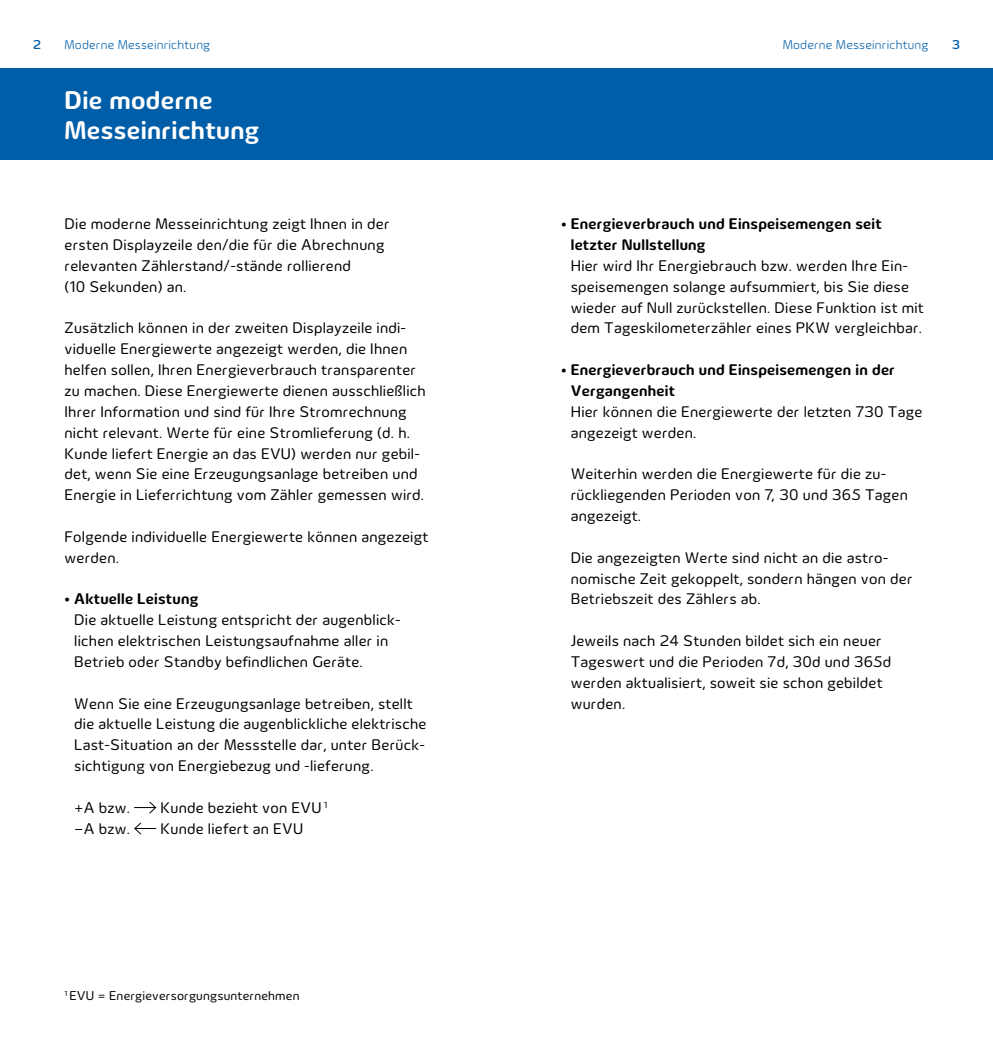
<style>
.page{position:relative;width:993px;height:1042px;background:#fff}
.page>*{position:absolute;margin:0;border:0;box-sizing:border-box;transform-origin:0 0}
.t1{font:700 26.25px/29.8px "Innogy";letter-spacing:.015em;color:#fff}
.t2{font:15.75px/20.8px "Innogy";letter-spacing:.015em;color:#000}
.t3{font:700 15.75px/20.8px "Innogy";letter-spacing:.015em;color:#000}
.t4{font:300 13.12px "Innogy";letter-spacing:.015em;color:#005ea8}
.t5{font:13.12px "Innogy";letter-spacing:.015em;color:#000}
.t6{font:500 13.12px "Innogy";color:#005ea8}
</style>
<div class="page">
<div style="left:0;top:69px;width:496px;height:91px;background:#005ea8"></div>
<div style="left:496px;top:69px;width:496px;height:91px;background:#005ea8"></div>
<svg style="left:134px;top:801px;width:23px;height:13px"></svg>
<svg style="left:134px;top:822px;width:22px;height:13px"></svg>
<p class="t6" style="left:33px;top:37px;width:9px">2</p>
<p class="t4" style="left:64px;top:37px;width:147px">Moderne Messeinrichtung</p>
<p class="t4" style="left:782px;top:37px;width:147px">Moderne Messeinrichtung</p>
<p class="t6" style="left:951px;top:37px;width:9px">3</p>
<h1 class="t1" style="left:64px;top:85px;width:196px">Die moderne<br>Messeinrichtung</h1>
<p class="t2" style="left:64px;top:214px;width:326px">Die moderne Messeinrichtung zeigt Ihnen in der ersten Displayzeile den/die für die Abrechnung relevanten Zählerstand/-stände rollierend<br>(10 Sekunden) an.</p>
<p class="t2" style="left:64px;top:318px;width:362px">Zusätzlich können in der zweiten Displayzeile indi&shy;viduelle Energiewerte angezeigt werden, die Ihnen helfen sollen, Ihren Energieverbrauch transparenter zu machen. Diese Energiewerte dienen ausschließlich Ihrer Information und sind für Ihre Stromrechnung nicht relevant. Werte für eine Stromlieferung (d. h.<br>Kunde liefert Energie an das EVU) werden nur gebil&shy;det, wenn Sie eine Erzeugungsanlage betreiben und Energie in Lieferrichtung vom Zähler gemessen wird.</p>
<p class="t2" style="left:64px;top:526px;width:365px">Folgende individuelle Energiewerte können angezeigt werden.</p>
<p class="t3" style="left:64px;top:588px;width:135px">• Aktuelle Leistung</p>
<p class="t2" style="left:74px;top:609px;width:328px">Die aktuelle Leistung entspricht der augenblick&shy;lichen elektrischen Leistungsaufnahme aller in<br>Betrieb oder Standby befindlichen Geräte.</p>
<p class="t2" style="left:74px;top:693px;width:353px">Wenn Sie eine Erzeugungsanlage betreiben, stellt die aktuelle Leistung die augenblickliche elektrische Last-Situation an der Messstelle dar, unter Berück&shy;sichtigung von Energiebezug und -lieferung.</p>
<p class="t2" style="left:74px;top:797px;width:57px">+A bzw.</p>
<p class="t2" style="left:160px;top:797px;width:168px">Kunde bezieht von EVU <sup>1</sup></p>
<p class="t2" style="left:74px;top:818px;width:57px">−A bzw.</p>
<p class="t2" style="left:160px;top:818px;width:144px">Kunde liefert an EVU</p>
<p class="t5" style="left:64px;top:988px;width:236px"><sup>1</sup> EVU = Energieversorgungsunternehmen</p>
<p class="t3" style="left:570px;top:213px;width:312px;text-indent:-10px">• Energieverbrauch und Einspeisemengen seit letzter Nullstellung</p>
<p class="t2" style="left:570px;top:255px;width:354px">Hier wird Ihr Energiebrauch bzw. werden Ihre Ein&shy;speisemengen solange aufsummiert, bis Sie diese wieder auf Null zurückstellen. Diese Funktion ist mit dem Tageskilometerzähler eines PKW vergleichbar.</p>
<p class="t3" style="left:570px;top:359px;width:325px;text-indent:-10px">• Energieverbrauch und Einspeisemengen in der<br>Vergangenheit</p>
<p class="t2" style="left:570px;top:401px;width:353px">Hier können die Energiewerte der letzten 730 Tage angezeigt werden.</p>
<p class="t2" style="left:570px;top:464px;width:338px">Weiterhin werden die Energiewerte für die zu&shy;rückliegenden Perioden von 7, 30 und 365 Tagen angezeigt.</p>
<p class="t2" style="left:570px;top:547px;width:343px">Die angezeigten Werte sind nicht an die astro&shy;nomische Zeit gekoppelt, sondern hängen von der<br>Betriebszeit des Zählers ab.</p>
<p class="t2" style="left:570px;top:630px;width:322px">Jeweils nach 24 Stunden bildet sich ein neuer Tageswert und die Perioden 7d, 30d und 365d werden aktualisiert, soweit sie schon gebildet wurden.</p>
</div>
